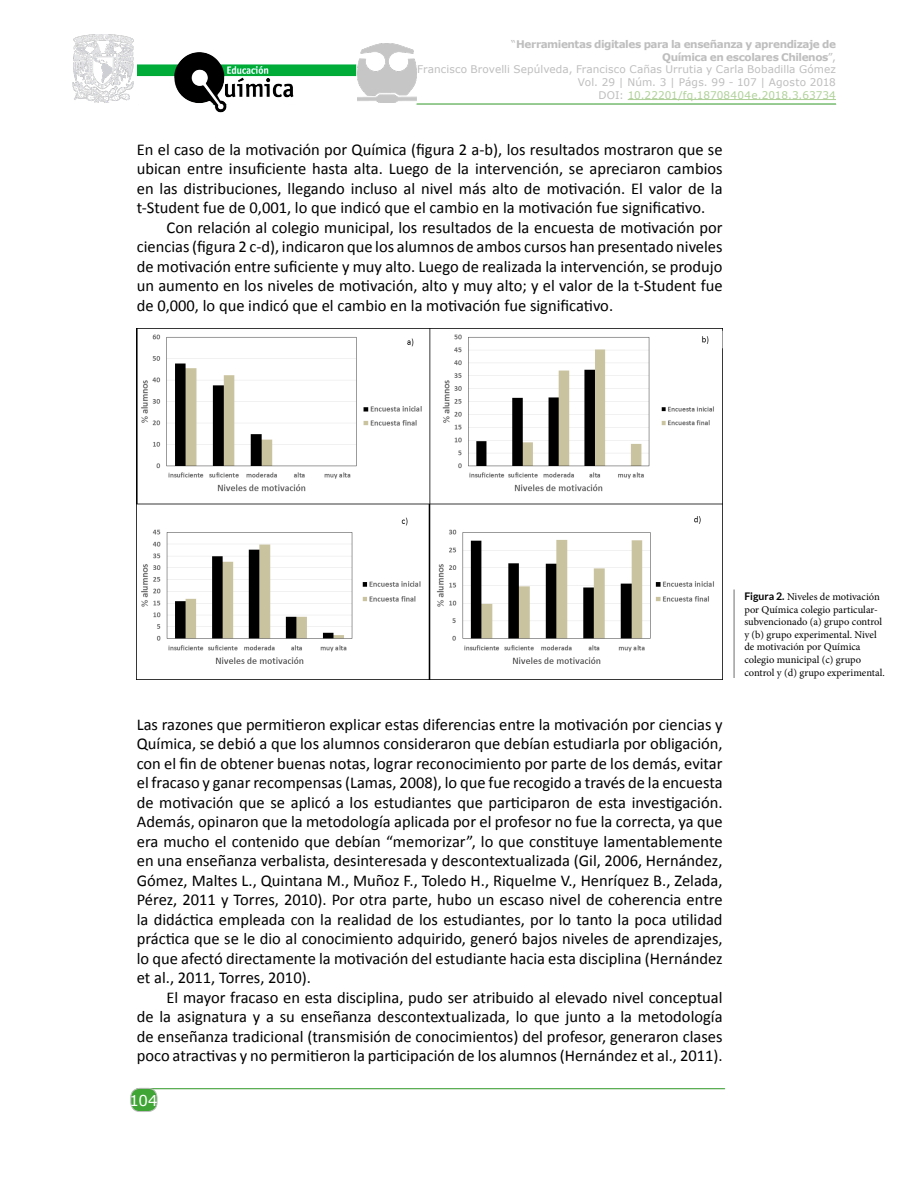
<style>
.page{position:relative;width:918px;height:1188px;background:#fff}
.page>*{position:absolute;margin:0;border:0;box-sizing:border-box;transform-origin:0 0}
.t1{font:16.5px/19.5px "Calibri";color:#000;text-align:justify}
.t2{font:15px "Verdana";color:#fff}
.t3{font:10.5px/12.6px "Verdana";letter-spacing:.01em;color:#bebebe;text-align:right}
.t4{font:10.5px/12.6px "Minion Pro";color:#000}
.s1{font-weight:700}
.s2{color:#b0d199}
.s3{font-family:"Lato";font-weight:700}
</style>
<div class="page">
<hr style="left:136px;top:1088px;width:590px;height:2px;background:#cfe3cd">
<hr style="left:137px;top:1088px;width:588px;height:1px;background:#3fa535">
<hr style="left:416px;top:103px;width:421px;height:2px;background:#99ce94">
<hr style="left:417px;top:104px;width:419px;height:1px;background:#3fa535">
<div style="left:131px;top:1088px;width:26px;height:24px;background:#3fa535;border-radius:9px"></div>
<div style="left:130px;top:1088px;width:27px;height:24px;border:1px solid #bebebe;border-radius:9px"></div>
<hr style="left:628px;top:99px;width:208px;height:1px;background:#b0d199">
<img style="left:72px;top:34px;width:62px;height:68px">
<img style="left:358px;top:43px;width:58px;height:60px">
<img style="left:137px;top:53px;width:219px;height:59px">
<img style="left:137px;top:329px;width:586px;height:351px">
<hr style="left:734px;top:590px;width:1px;height:88px;background:#706f6f">
<p class="t3" style="left:417px;top:38px;width:420px">“<span class="s1">Herramientas digitales para la enseñanza y aprendizaje de<br>Química en escolares Chilenos</span>”,<br>Francisco Brovelli Sepúlveda, Francisco Cañas Urrutia y Carla Bobadilla Gómez Vol. 29 | Núm. 3 | Págs. 99 - 107 | Agosto 2018<br>DOI: <span class="s2">10.22201/fq.18708404e.2018.3.63734</span></p>
<p class="t1" style="left:137px;top:139px;width:587px">En el caso de la motivación por Química (figura 2 a-b), los resultados mostraron que se ubican entre insuficiente hasta alta. Luego de la intervención, se apreciaron cambios en las distribuciones, llegando incluso al nivel más alto de motivación. El valor de la t-Student fue de 0,001, lo que indicó que el cambio en la motivación fue significativo.</p>
<p class="t1" style="left:137px;top:217px;width:587px;text-indent:30px">Con relación al colegio municipal, los resultados de la encuesta de motivación por ciencias (figura 2 c-d), indicaron que los alumnos de ambos cursos han presentado niveles de motivación entre suficiente y muy alto. Luego de realizada la intervención, se produjo un aumento en los niveles de motivación, alto y muy alto; y el valor de la t-Student fue de 0,000, lo que indicó que el cambio en la motivación fue significativo.</p>
<p class="t1" style="left:137px;top:714px;width:587px">Las razones que permitieron explicar estas diferencias entre la motivación por ciencias y Química, se debió a que los alumnos consideraron que debían estudiarla por obligación, con el fin de obtener buenas notas, lograr reconocimiento por parte de los demás, evitar el fracaso y ganar recompensas (Lamas, 2008), lo que fue recogido a través de la encuesta de motivación que se aplicó a los estudiantes que participaron de esta investigación.<br>Además, opinaron que la metodología aplicada por el profesor no fue la correcta, ya que era mucho el contenido que debían “memorizar”, lo que constituye lamentablemente en una enseñanza verbalista, desinteresada y descontextualizada (Gil, 2006, Hernández, Gómez, Maltes L., Quintana M., Muñoz F., Toledo H., Riquelme V., Henríquez B., Zelada, Pérez, 2011 y Torres, 2010). Por otra parte, hubo un escaso nivel de coherencia entre la didáctica empleada con la realidad de los estudiantes, por lo tanto la poca utilidad práctica que se le dio al conocimiento adquirido, generó bajos niveles de aprendizajes, lo que afectó directamente la motivación del estudiante hacia esta disciplina (Hernández et al., 2011, Torres, 2010).</p>
<p class="t1" style="left:137px;top:987px;width:587px;text-indent:30px">El mayor fracaso en esta disciplina, pudo ser atribuido al elevado nivel conceptual de la asignatura y a su enseñanza descontextualizada, lo que junto a la metodología de enseñanza tradicional (transmisión de conocimientos) del profesor, generaron clases poco atractivas y no permitieron la participación de los alumnos (Hernández et al., 2011).</p>
<p class="t2" style="left:130px;top:1090px;width:30px">104</p>
<p class="t4" style="left:744px;top:590px;width:142px"><span class="s3">Figura 2.</span> Niveles de motivación por Química colegio particular&shy;subvencionado (a) grupo control y (b) grupo experimental. Nivel de motivación por Química colegio municipal (c) grupo control y (d) grupo experimental.</p>
</div>
